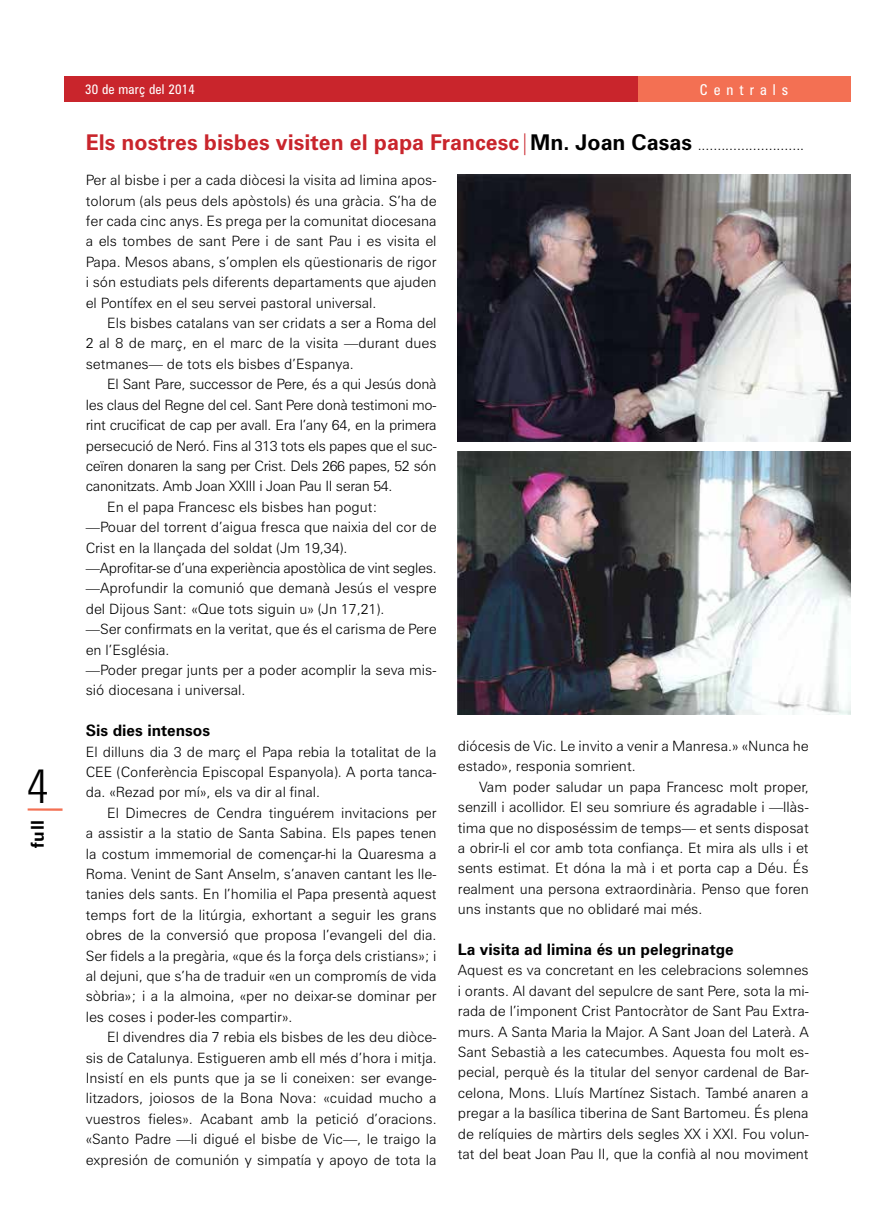
<style>
.page{position:relative;width:893px;height:1212px;background:#fff}
.page>*{position:absolute;margin:0;border:0;box-sizing:border-box;transform-origin:0 0}
.t1{font:300 condensed 48px "Zurich BT";color:#000}
.t2{font:700 21.75px "Zurich BT";color:#c9252c}
.t3{font:700 17.7px "Zurich BT";color:#000}
.t4{font:700 15.75px "Zurich BT";color:#000}
.t5{font:condensed 15px "Zurich BT";letter-spacing:.4em;color:#fff}
.t6{font:300 14.25px/20.4px "Zurich BT";color:#000;text-align:justify}
.t7{font:300 14.25px "Zurich BT";letter-spacing:-.02em;color:#000}
.t8{font:condensed 13.5px "Zurich BT";letter-spacing:.02em;color:#fff}
.s1{font-weight:300}
.s2{color:#000}
.s3{font-weight:300;font-size:14.25px;color:#000}
</style>
<div class="page">
<div style="left:64px;top:77px;width:786px;height:25px;background:#c9252c"></div>
<div style="left:638px;top:77px;width:212px;height:25px;background:#f37053"></div>
<hr style="left:28px;top:808px;width:35px;height:3px;background:#f37053">
<img style="left:458px;top:452px;width:392px;height:262px">
<img style="left:458px;top:174px;width:392px;height:267px">
<h1 class="t1" style="left:27px;top:756px;width:24px">4</h1>
<p class="t3" style="left:27px;top:848px;width:30px;rotate:-90deg">full</p>
<p class="t8" style="left:85px;top:81px;width:112px">30 de març del 2014</p>
<p class="t5" style="left:700px;top:81px;width:90px">Centrals</p>
<h2 class="t2" style="left:86px;top:129px;width:720px">Els nostres bisbes visiten el papa Francesc<span class="s1">|</span><span class="s2">Mn. Joan Casas</span> <span class="s3">...........................</span></h2>
<p class="t6" style="left:86px;top:170px;width:352px">Per al bisbe i per a cada diòcesi la visita ad limina apos&shy;tolorum (als peus dels apòstols) és una gràcia. S’ha de fer cada cinc anys. Es prega per la comunitat diocesana a els tombes de sant Pere i de sant Pau i es visita el Papa. Mesos abans, s’omplen els qüestionaris de rigor i són estudiats pels diferents departaments que ajuden el Pontífex en el seu servei pastoral universal.</p>
<p class="t6" style="left:86px;top:313px;width:352px;text-indent:21px">Els bisbes catalans van ser cridats a ser a Roma del 2 al 8 de març, en el marc de la visita —durant dues setmanes— de tots els bisbes d’Espanya.</p>
<p class="t7" style="left:107px;top:376px;width:331px">El Sant Pare, successor de Pere, és a qui Jesús donà</p>
<p class="t7" style="left:86px;top:396px;width:352px">les claus del Regne del cel. Sant Pere donà testimoni mo-</p>
<p class="t7" style="left:86px;top:416px;width:352px">rint crucificat de cap per avall. Era l’any 64, en la primera</p>
<p class="t7" style="left:86px;top:437px;width:352px">persecució de Neró. Fins al 313 tots els papes que el suc-</p>
<p class="t7" style="left:86px;top:457px;width:352px">ceïren donaren la sang per Crist. Dels 266 papes, 52 són</p>
<p class="t7" style="left:86px;top:478px;width:308px">canonitzats. Amb Joan XXIII i Joan Pau II seran 54.</p>
<p class="t6" style="left:107px;top:496px;width:272px">En el papa Francesc els bisbes han pogut:</p>
<p class="t6" style="left:86px;top:517px;width:352px">—Pouar del torrent d’aigua fresca que naixia del cor de</p>
<p class="t6" style="left:86px;top:537px;width:263px">Crist en la llançada del soldat (Jm 19,34).</p>
<p class="t7" style="left:86px;top:559px;width:352px">—Aprofitar-se d’una experiència apostòlica de vint segles.</p>
<p class="t6" style="left:86px;top:578px;width:352px">—Aprofundir la comunió que demanà Jesús el vespre</p>
<p class="t6" style="left:86px;top:598px;width:300px">del Dijous Sant: «Que tots siguin u» (Jn 17,21).</p>
<p class="t6" style="left:86px;top:619px;width:352px">—Ser confirmats en la veritat, que és el carisma de Pere</p>
<p class="t6" style="left:86px;top:639px;width:85px">en l’Església.</p>
<p class="t6" style="left:86px;top:660px;width:352px">—Poder pregar junts per a poder acomplir la seva mis-</p>
<p class="t6" style="left:86px;top:680px;width:161px">sió diocesana i universal.</p>
<p class="t4" style="left:86px;top:721px;width:126px">Sis dies intensos</p>
<p class="t6" style="left:86px;top:741px;width:352px">El dilluns dia 3 de març el Papa rebia la totalitat de la CEE (Conferència Episcopal Espanyola). A porta tanca&shy;da. «Rezad por mí», els va dir al final.</p>
<p class="t6" style="left:86px;top:802px;width:352px;text-indent:21px">El Dimecres de Cendra tinguérem invitacions per a assistir a la statio de Santa Sabina. Els papes tenen la costum immemorial de començar-hi la Quaresma a Roma. Venint de Sant Anselm, s’anaven cantant les lle&shy;tanies dels sants. En l’homilia el Papa presentà aquest temps fort de la litúrgia, exhortant a seguir les grans obres de la conversió que proposa l’evangeli del dia.<br>Ser fidels a la pregària, «que és la força dels cristians»; i al dejuni, que s’ha de traduir «en un compromís de vida sòbria»; i a la almoina, «per no deixar-se dominar per les coses i poder-les compartir».</p>
<p class="t6" style="left:86px;top:1027px;width:352px;text-indent:21px">El divendres dia 7 rebia els bisbes de les deu diòce&shy;sis de Catalunya. Estigueren amb ell més d’hora i mitja.<br>Insistí en els punts que ja se li coneixen: ser evange&shy;litzadors, joiosos de la Bona Nova: «cuidad mucho a vuestros fieles». Acabant amb la petició d’oracions. «Santo Padre —li digué el bisbe de Vic—, le traigo la expresión de comunión y simpatía y apoyo de tota la</p>
<p class="t6" style="left:458px;top:735px;width:352px">diócesis de Vic. Le invito a venir a Manresa.» «Nunca he estado», responia somrient.</p>
<p class="t6" style="left:458px;top:776px;width:352px;text-indent:21px">Vam poder saludar un papa Francesc molt proper, senzill i acollidor. El seu somriure és agradable i —llàs&shy;tima que no disposéssim de temps— et sents disposat a obrir-li el cor amb tota confiança. Et mira als ulls i et sents estimat. Et dóna la mà i et porta cap a Déu. És realment una persona extraordinària. Penso que foren uns instants que no oblidaré mai més.</p>
<p class="t4" style="left:458px;top:940px;width:277px">La visita ad limina és un pelegrinatge</p>
<p class="t6" style="left:458px;top:960px;width:352px">Aquest es va concretant en les celebracions solemnes i orants. Al davant del sepulcre de sant Pere, sota la mi&shy;rada de l’imponent Crist Pantocràtor de Sant Pau Extra&shy;murs. A Santa Maria la Major. A Sant Joan del Laterà. A Sant Sebastià a les catecumbes. Aquesta fou molt es&shy;pecial, perquè és la titular del senyor cardenal de Bar&shy;celona, Mons. Lluís Martínez Sistach. També anaren a pregar a la basílica tiberina de Sant Bartomeu. És plena de relíquies de màrtirs dels segles XX i XXI. Fou volun&shy;tat del beat Joan Pau II, que la confià al nou moviment</p>
</div>
